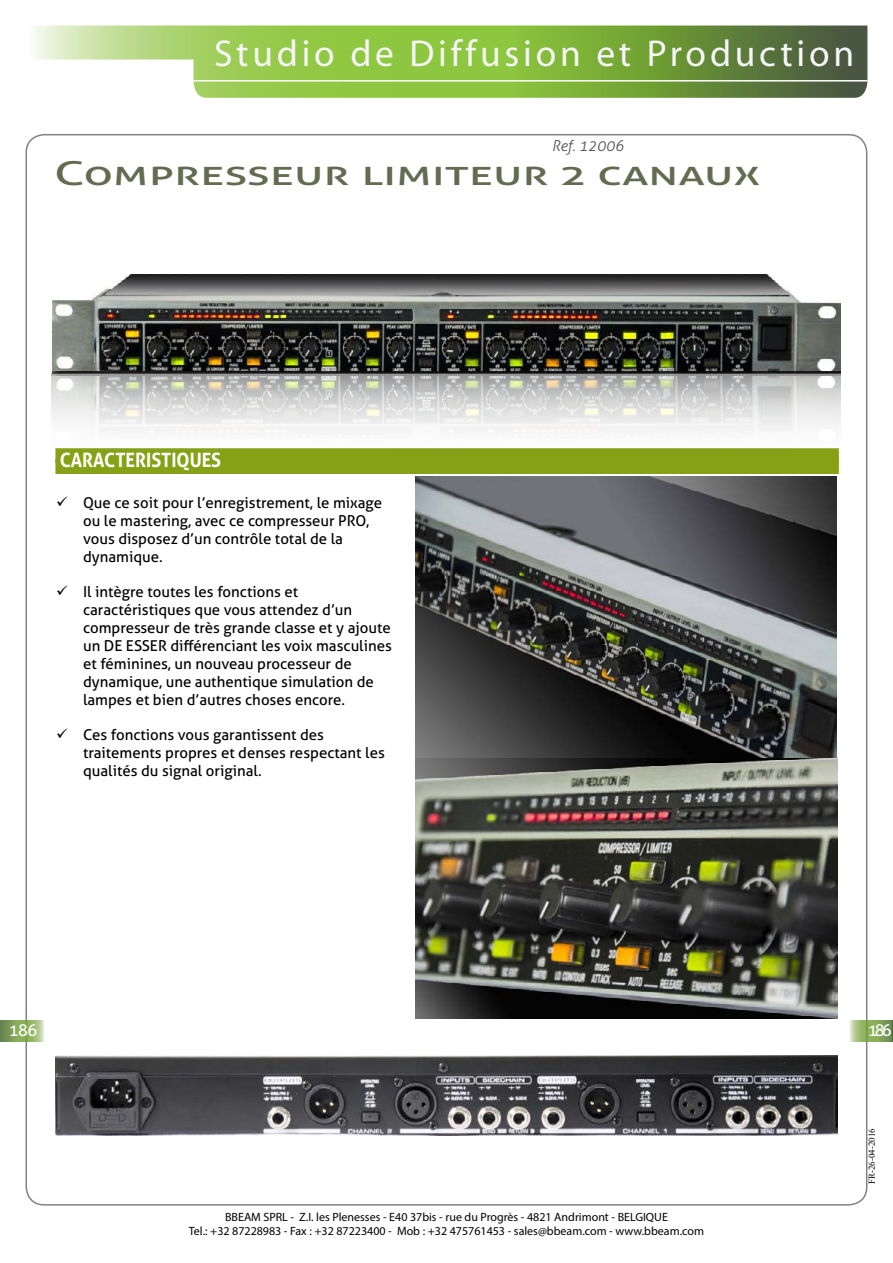
<style>
.page{position:relative;width:893px;height:1263px;background:#fff}
.page>*{position:absolute;margin:0;border:0;box-sizing:border-box;transform-origin:0 0}
.t1{font:37.5px "Myriad";letter-spacing:.1em;color:#f6f6f7}
.t2{font:33px "Aller";color:#646b50;scale:1.5 1}
.t3{font:700 19.8px "Aller";color:#fff;scale:.91 1}
.t4{font:16.5px "Aller";letter-spacing:-.105em;color:#fff}
.t5{font:15px/18px "Aller";color:#000}
.t6{font:italic 300 15px "Aller";color:#4d4d4f}
.t7{font:12px/14.4px "Myriad Pro";color:#000;text-align:center}
.t8{font:9px "Times New Roman";color:#000}
</style>
<div class="page">
<svg style="left:33px;top:26px;width:834px;height:72px;background:#90b75d"></svg>
<hr style="left:193px;top:80px;width:674px;height:2px;background:#fff">
<img style="left:51px;top:274px;width:789px;height:200px">
<img style="left:55px;top:1055px;width:782px;height:81px">
<img style="left:416px;top:477px;width:422px;height:541px">
<svg style="left:0;top:1020px;width:45px;height:21px"></svg>
<svg style="left:849px;top:1020px;width:43px;height:21px"></svg>
<svg style="left:892px;top:1020px;width:1px;height:21px"></svg>
<h1 class="t1" style="left:214px;top:35px;width:641px">Studio de Diffusion et Production</h1>
<p class="t6" style="left:552px;top:136px;width:73px">Ref. 12006</p>
<h2 class="t2" style="left:54px;top:153px;width:472px">Compresseur limiteur 2 canaux</h2>
<h3 class="t3" style="left:60px;top:448px;width:179px">CARACTERISTIQUES</h3>
<p class="t5" style="left:83px;top:493px;width:300px">Que ce soit pour l’enregistrement, le mixage ou le mastering, avec ce compresseur PRO, vous disposez d’un contrôle total de la dynamique.</p>
<p class="t5" style="left:83px;top:582px;width:310px">Il intègre toutes les fonctions et caractéristiques que vous attendez d’un compresseur de très grande classe et y ajoute un DE ESSER différenciant les voix masculines et féminines, un nouveau processeur de dynamique, une authentique simulation de lampes et bien d’autres choses encore.</p>
<p class="t5" style="left:83px;top:725px;width:303px">Ces fonctions vous garantissent des traitements propres et denses respectant les qualités du signal original.</p>
<p class="t4" style="left:9px;top:1020px;width:30px">186</p>
<p class="t4" style="left:868px;top:1020px;width:25px">186</p>
<p class="t7" style="left:189px;top:1209px;width:517px">BBEAM SPRL - Z.I. les Plenesses - E40 37bis - rue du Progrès - 4821 Andrimont - BELGIQUE<br>Tel.: +32 87228983 - Fax : +32 87223400 - Mob : +32 475761453 - sales@bbeam.com - www.bbeam.com</p>
<p class="t8" style="left:865px;top:1184px;width:57px;rotate:-90deg">FR-26-04-2016</p>
</div>
